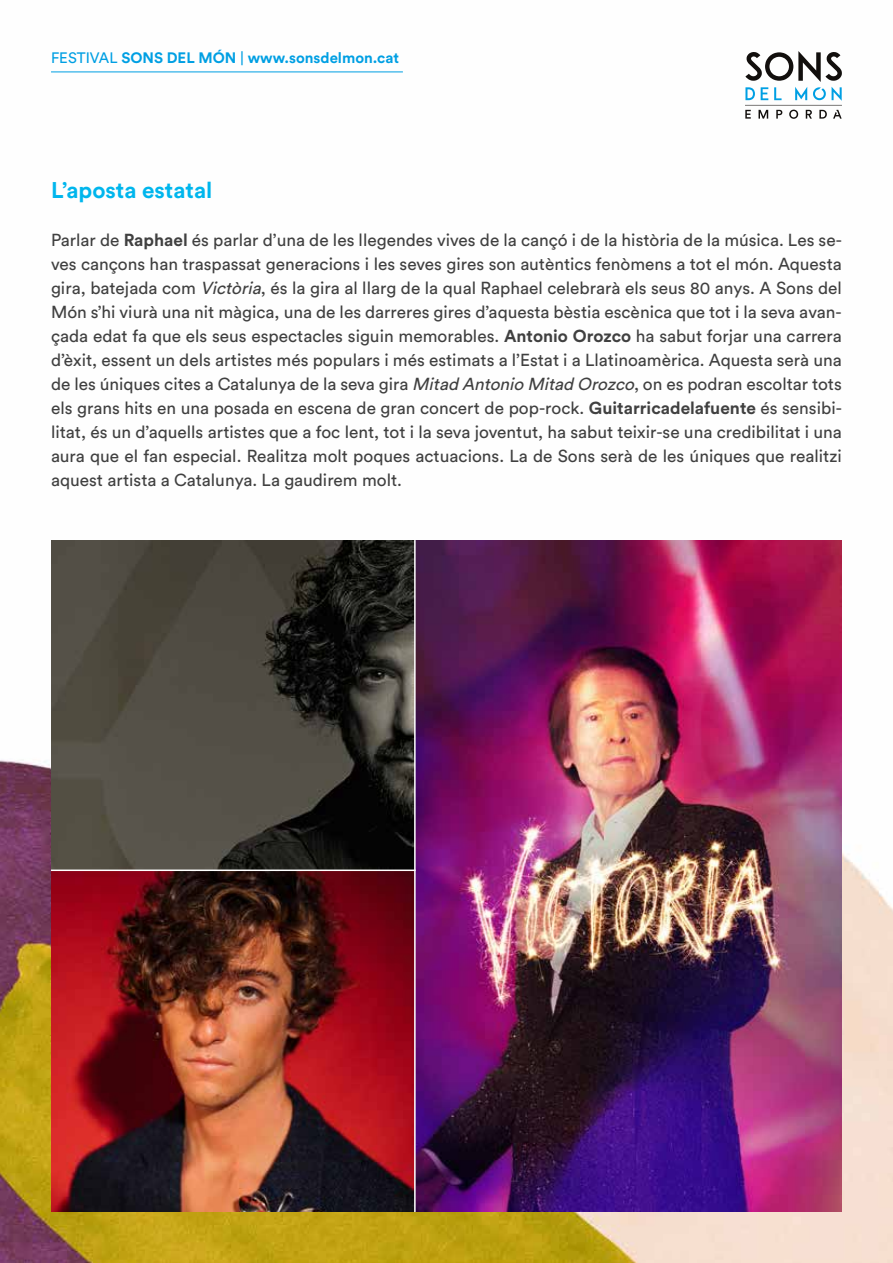
<style>
.page{position:relative;width:893px;height:1263px;background:#fff}
.page>*{position:absolute;margin:0;border:0;box-sizing:border-box;transform-origin:0 0}
.t1{font:700 22.5px "Circular Std";color:#00b6ed}
.t2{font:17.25px/24px "Circular Std";color:#404040;text-align:justify}
.t3{font:700 15px "Circular Std";color:#009fe3}
.s1{font-weight:400}
.s2{font-weight:700}
.s3{font-style:italic}
</style>
<div class="page">
<img style="left:0;top:71px;width:893px;height:1192px">
<hr style="left:745px;top:105px;width:97px;height:1px;background:#120f0d">
<svg style="left:745px;top:110px;width:6px;height:9px"></svg>
<svg style="left:758px;top:110px;width:10px;height:9px"></svg>
<svg style="left:776px;top:110px;width:6px;height:9px"></svg>
<svg style="left:789px;top:110px;width:9px;height:9px"></svg>
<svg style="left:806px;top:110px;width:6px;height:9px"></svg>
<svg style="left:819px;top:110px;width:8px;height:9px"></svg>
<svg style="left:833px;top:110px;width:9px;height:9px"></svg>
<svg style="left:745px;top:51px;width:97px;height:50px"></svg>
<hr style="left:51px;top:72px;width:352px;height:1px;background:#009fe3">
<img style="left:416px;top:540px;width:426px;height:672px">
<img style="left:51px;top:540px;width:363px;height:672px">
<hr style="left:414px;top:540px;width:2px;height:672px;background:#fff">
<hr style="left:51px;top:869px;width:365px;height:2px;background:#fff">
<p class="t3" style="left:51px;top:48px;width:350px"><span class="s1">FESTIVAL</span> SONS DEL MÓN <span class="s1">|</span> www.sonsdelmon.cat</p>
<h1 class="t1" style="left:51px;top:175px;width:163px">L’aposta estatal</h1>
<p class="t2" style="left:51px;top:227px;width:792px">Parlar de <span class="s2">Raphael</span> és parlar d’una de les llegendes vives de la cançó i de la història de la música. Les se&shy;ves cançons han traspassat generacions i les seves gires son autèntics fenòmens a tot el món. Aquesta gira, batejada com <span class="s3">Victòria</span>, és la gira al llarg de la qual Raphael celebrarà els seus 80 anys. A Sons del Món s’hi viurà una nit màgica, una de les darreres gires d’aquesta bèstia escènica que tot i la seva avan&shy;çada edat fa que els seus espectacles siguin memorables. <span class="s2">Antonio Orozco</span> ha sabut forjar una carrera d’èxit, essent un dels artistes més populars i més estimats a l’Estat i a Llatinoamèrica. Aquesta serà una de les úniques cites a Catalunya de la seva gira <span class="s3">Mitad Antonio Mitad Orozco</span>, on es podran escoltar tots els grans hits en una posada en escena de gran concert de pop-rock. <span class="s2">Guitarricadelafuente</span> és sensibi&shy;litat, és un d’aquells artistes que a foc lent, tot i la seva joventut, ha sabut teixir-se una credibilitat i una aura que el fan especial. Realitza molt poques actuacions. La de Sons serà de les úniques que realitzi aquest artista a Catalunya. La gaudirem molt.</p>
</div>
